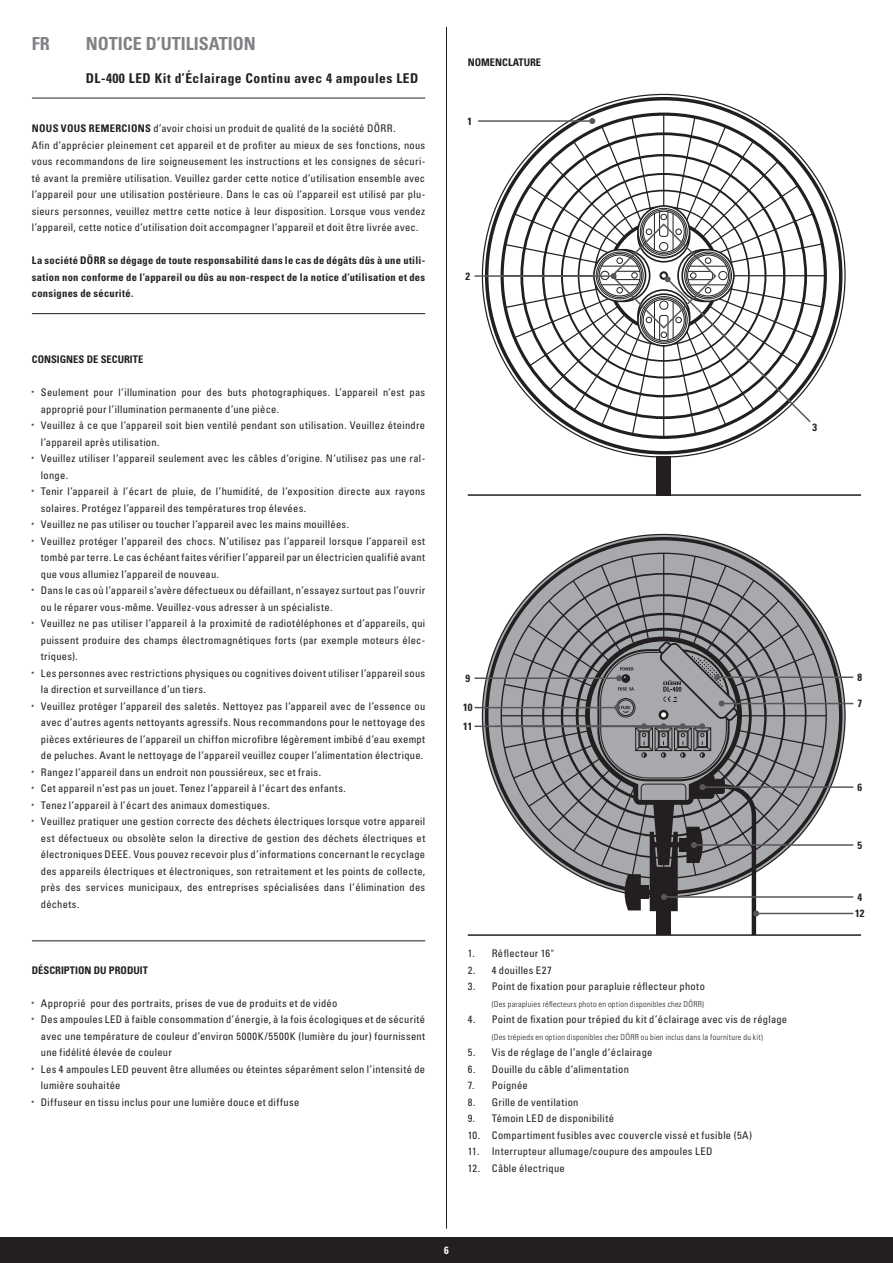
<style>
.page{position:relative;width:893px;height:1263px;background:#fff}
.page>*{position:absolute;margin:0;border:0;box-sizing:border-box;transform-origin:0 0}
.t1{font:18px "Univers LTCYR 67 Bold Cond";color:#808285}
.t2{font:13.5px "Univers LTCYR 67 Bold Cond";letter-spacing:.035em;color:#231f20}
.t3{font:condensed 10.5px/16.5px "Univers LTCYR 57";letter-spacing:.025em;color:#231f20}
.t4{font:10.5px/16.5px "Univers LTCYR 67 Bold Cond";color:#231f20}
.t5{font:10.5px "Univers LTCYR 67 Bold Cond";color:#fff}
.t6{font:8.25px "Univers LTCYR 47 Light Cond";letter-spacing:.03em;color:#231f20}
.s1{font-family:"Univers LTCYR 67 Bold Cond";font-stretch:normal}
</style>
<div class="page">
<div style="left:0;top:1237px;width:893px;height:26px;background:#231f20"></div>
<hr style="left:446px;top:27px;width:1px;height:1202px;background:#231f20">
<hr style="left:32px;top:98px;width:393px;height:1px;background:#231f20">
<hr style="left:32px;top:313px;width:393px;height:1px;background:#231f20">
<hr style="left:32px;top:940px;width:393px;height:1px;background:#231f20">
<div style="left:657px;top:457px;width:14px;height:38px;background:#231f20"></div>
<svg style="left:482px;top:534px;width:363px;height:363px;background:#7d7d80"></svg>
<hr style="left:663px;top:553px;width:1px;height:325px;background:#231f20">
<hr style="left:501px;top:715px;width:325px;height:1px;background:#231f20">
<hr style="left:468px;top:494px;width:393px;height:2px;background:#231f20">
<hr style="left:468px;top:934px;width:393px;height:2px;background:#231f20">
<hr style="left:478px;top:120px;width:114px;height:2px;background:#57585a">
<hr style="left:474px;top:275px;width:140px;height:2px;background:#57585a">
<hr style="left:474px;top:677px;width:145px;height:2px;background:#57585a">
<hr style="left:474px;top:707px;width:143px;height:1px;background:#57585a">
<hr style="left:474px;top:725px;width:170px;height:2px;background:#57585a">
<hr style="left:664px;top:896px;width:189px;height:2px;background:#57585a">
<hr style="left:756px;top:913px;width:97px;height:1px;background:#57585a">
<hr style="left:694px;top:844px;width:159px;height:2px;background:#57585a">
<hr style="left:702px;top:786px;width:151px;height:2px;background:#57585a">
<hr style="left:722px;top:703px;width:131px;height:1px;background:#57585a">
<hr style="left:717px;top:676px;width:136px;height:2px;background:#57585a">
<svg style="left:503px;top:555px;width:322px;height:379px"></svg>
<svg style="left:503px;top:115px;width:322px;height:322px"></svg>
<h1 class="t1" style="left:32px;top:32px;width:20px">FR</h1>
<h1 class="t1" style="left:86px;top:32px;width:171px">NOTICE D’UTILISATION</h1>
<p class="t2" style="left:86px;top:69px;width:334px">DL-400 LED Kit d’Éclairage Continu avec 4 ampoules LED</p>
<p class="t3" style="left:32px;top:120px;width:395px"><span class="s1">NOUS VOUS REMERCIONS</span> d’avoir choisi un produit de qualité de la société DÖRR.<br>Afin d’apprécier pleinement cet appareil et de profiter au mieux de ses fonctions, nous vous recommandons de lire soigneusement les instructions et les consignes de sécuri&shy;té avant la première utilisation. Veuillez garder cette notice d’utilisation ensemble avec l’appareil pour une utilisation postérieure. Dans le cas où l’appareil est utilisé par plu&shy;sieurs personnes, veuillez mettre cette notice à leur disposition. Lorsque vous vendez l’appareil, cette notice d’utilisation doit accompagner l’appareil et doit être livrée avec.</p>
<p class="t4" style="left:32px;top:252px;width:395px;text-align:justify">La société DÖRR se dégage de toute responsabilité dans le cas de dégâts dûs à une utili&shy;sation non conforme de l’appareil ou dûs au non-respect de la notice d’utilisation et des consignes de sécurité.</p>
<p class="t4" style="left:32px;top:351px;width:113px">CONSIGNES DE SECURITE</p>
<p class="t3" style="left:41px;top:384px;width:386px;text-indent:-9px"><sup>•</sup> Seulement pour l’illumination pour des buts photographiques. L’appareil n’est pas approprié pour l’illumination permanente d’une pièce.</p>
<p class="t3" style="left:41px;top:417px;width:386px;text-indent:-9px"><sup>•</sup> Veuillez à ce que l’appareil soit bien ventilé pendant son utilisation. Veuillez éteindre l’appareil après utilisation.</p>
<p class="t3" style="left:41px;top:450px;width:386px;text-indent:-9px"><sup>•</sup> Veuillez utiliser l‘appareil seulement avec les câbles d‘origine. N‘utilisez pas une ral&shy;longe.</p>
<p class="t3" style="left:41px;top:483px;width:386px;text-indent:-9px"><sup>•</sup> Tenir l’appareil à l’écart de pluie, de l’humidité, de l’exposition directe aux rayons solaires. Protégez l’appareil des températures trop élevées.</p>
<p class="t3" style="left:32px;top:516px;width:319px"><sup>•</sup> Veuillez ne pas utiliser ou toucher l’appareil avec les mains mouillées.</p>
<p class="t3" style="left:41px;top:532px;width:386px;text-align:justify;text-indent:-9px"><sup>•</sup> Veuillez protéger l’appareil des chocs. N’utilisez pas l’appareil lorsque l’appareil est tombé par terre. Le cas échéant faites vérifier l’appareil par un électricien qualifié avant que vous allumiez l’appareil de nouveau.</p>
<p class="t3" style="left:41px;top:582px;width:386px;text-indent:-9px"><sup>•</sup> Dans le cas où l’appareil s’avère défectueux ou défaillant, n’essayez surtout pas l’ouvrir ou le réparer vous-même. Veuillez-vous adresser à un spécialiste.</p>
<p class="t3" style="left:41px;top:615px;width:386px;text-align:justify;text-indent:-9px"><sup>•</sup> Veuillez ne pas utiliser l’appareil à la proximité de radiotéléphones et d’appareils, qui puissent produire des champs électromagnétiques forts (par exemple moteurs élec&shy;triques).</p>
<p class="t3" style="left:41px;top:664px;width:386px;text-indent:-9px"><sup>•</sup> Les personnes avec restrictions physiques ou cognitives doivent utiliser l’appareil sous la direction et surveillance d’un tiers.</p>
<p class="t3" style="left:41px;top:697px;width:386px;text-align:justify;text-indent:-9px"><sup>•</sup> Veuillez protéger l’appareil des saletés. Nettoyez pas l’appareil avec de l’essence ou avec d’autres agents nettoyants agressifs. Nous recommandons pour le nettoyage des pièces extérieures de l’appareil un chiffon microfibre légèrement imbibé d’eau exempt de peluches. Avant le nettoyage de l’appareil veuillez couper l’alimentation électrique.</p>
<p class="t3" style="left:32px;top:763px;width:291px"><sup>•</sup> Rangez l’appareil dans un endroit non poussiéreux, sec et frais.</p>
<p class="t3" style="left:32px;top:780px;width:315px"><sup>•</sup> Cet appareil n’est pas un jouet. Tenez l’appareil à l’écart des enfants.</p>
<p class="t3" style="left:32px;top:796px;width:239px"><sup>•</sup> Tenez l’appareil à l’écart des animaux domestiques.</p>
<p class="t3" style="left:41px;top:813px;width:386px;text-align:justify;text-indent:-9px"><sup>•</sup> Veuillez pratiquer une gestion correcte des déchets électriques lorsque votre appareil est défectueux ou obsolète selon la directive de gestion des déchets électriques et électroniques DEEE. Vous pouvez recevoir plus d’informations concernant le recyclage des appareils électriques et électroniques, son retraitement et les points de collecte, près des services municipaux, des entreprises spécialisées dans l’élimination des déchets.</p>
<p class="t4" style="left:32px;top:961px;width:118px">DÉSCRIPTION DU PRODUIT</p>
<p class="t3" style="left:32px;top:994px;width:307px"><sup>•</sup> Approprié pour des portraits, prises de vue de produits et de vidéo</p>
<p class="t3" style="left:41px;top:1011px;width:386px;text-align:justify;text-indent:-9px"><sup>•</sup> Des ampoules LED à faible consommation d’énergie, à la fois écologiques et de sécurité avec une température de couleur d’environ 5000K/5500K (lumière du jour) fournissent une fidélité élevée de couleur</p>
<p class="t3" style="left:41px;top:1060px;width:386px;text-indent:-9px"><sup>•</sup> Les 4 ampoules LED peuvent être allumées ou éteintes séparément selon l’intensité de lumière souhaitée</p>
<p class="t3" style="left:32px;top:1093px;width:269px"><sup>•</sup> Diffuseur en tissu inclus pour une lumière douce et diffuse</p>
<p class="t4" style="left:468px;top:54px;width:75px">NOMENCLATURE</p>
<p class="t4" style="left:467px;top:113px;width:6px">1</p>
<p class="t4" style="left:466px;top:268px;width:6px">2</p>
<p class="t4" style="left:812px;top:419px;width:6px">3</p>
<p class="t4" style="left:466px;top:670px;width:6px">9</p>
<p class="t4" style="left:463px;top:698px;width:11px;line-height:18.8px">10<br>11</p>
<p class="t3" style="left:468px;top:945px;width:87px">1. Réflecteur 16"</p>
<p class="t3" style="left:468px;top:961px;width:86px">2. 4 douilles E27</p>
<p class="t3" style="left:468px;top:978px;width:239px">3. Point de fixation pour parapluie réflecteur photo</p>
<p class="t6" style="left:492px;top:998px;width:214px">(Des parapluies réflecteurs photo en option disponibles chez DÖRR)</p>
<p class="t3" style="left:468px;top:1011px;width:321px">4. Point de fixation pour trépied du kit d’éclairage avec vis de réglage</p>
<p class="t6" style="left:492px;top:1031px;width:273px">(Des trépieds en option disponibles chez DÖRR ou bien inclus dans la fourniture du kit)</p>
<p class="t3" style="left:468px;top:1044px;width:186px">5. Vis de réglage de l’angle d‘éclairage</p>
<p class="t3" style="left:468px;top:1060px;width:163px">6. Douille du câble d‘alimentation</p>
<p class="t3" style="left:468px;top:1077px;width:62px">7. Poignée</p>
<p class="t3" style="left:468px;top:1093px;width:112px">8. Grille de ventilation</p>
<p class="t3" style="left:468px;top:1110px;width:148px">9. Témoin LED de disponibilité</p>
<p class="t3" style="left:468px;top:1126px;width:286px">10. Compartiment fusibles avec couvercle vissé et fusible (5A)</p>
<p class="t3" style="left:468px;top:1143px;width:246px">11. Interrupteur allumage/coupure des ampoules LED</p>
<p class="t3" style="left:468px;top:1159px;width:99px">12. Câble électrique</p>
<p class="t5" style="left:444px;top:1243px;width:6px">6</p>
<p class="t4" style="left:857px;top:669px;width:6px">8</p>
<p class="t4" style="left:857px;top:695px;width:6px">7</p>
<p class="t4" style="left:857px;top:779px;width:6px">6</p>
<p class="t4" style="left:857px;top:837px;width:6px">5</p>
<p class="t4" style="left:855px;top:889px;width:11px">4<br>12</p>
</div>
